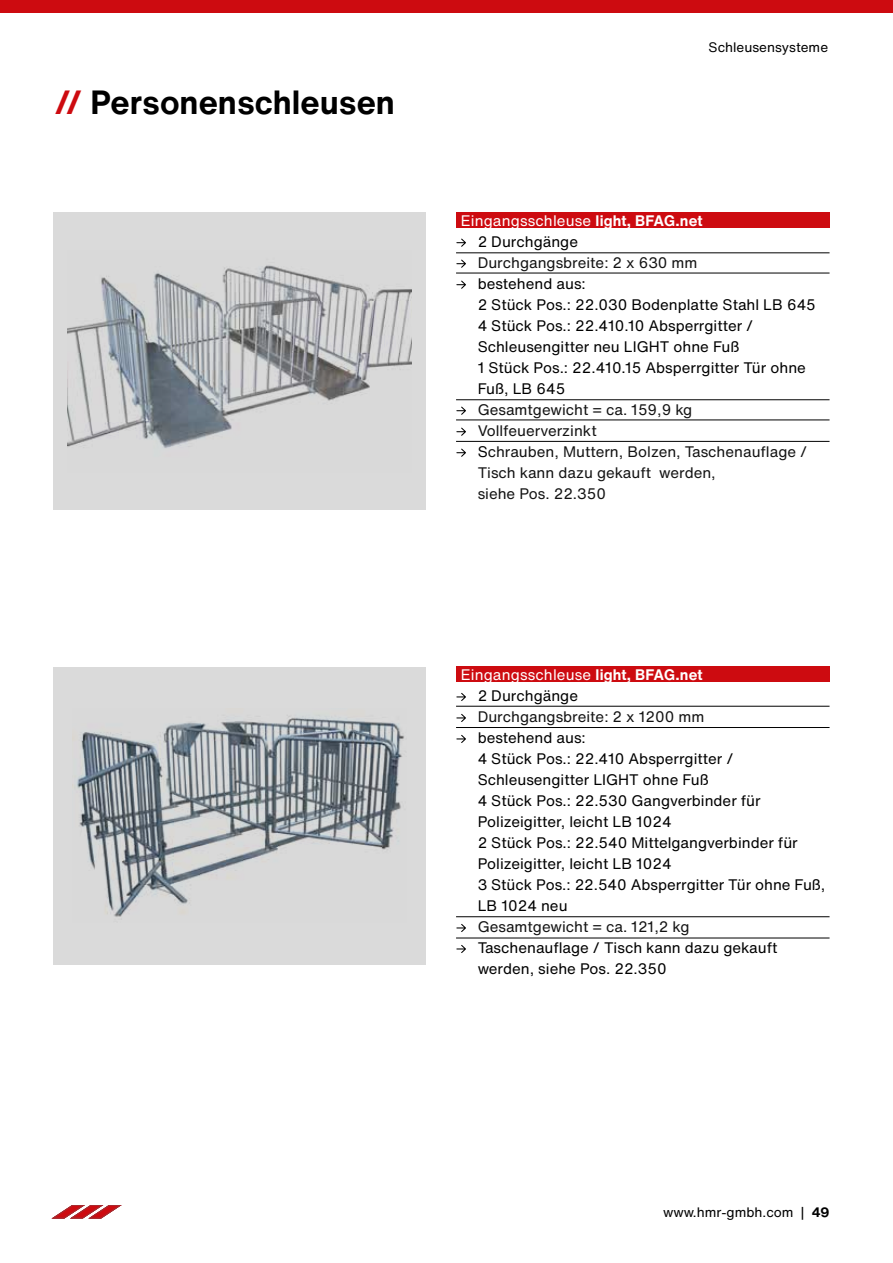
<style>
.page{position:relative;width:893px;height:1263px;background:#fff}
.page>*{position:absolute;margin:0;border:0;box-sizing:border-box;transform-origin:0 0}
.t1{font:700 33px "Helvetica Now Text";color:#000}
.t2{font:15px/21px "Helvetica Now Text";color:#000}
.t3{font:15px/21px "Helvetica Now Text";color:#131313}
.t4{font:15px/21px "Helvetica Now Text";letter-spacing:.01em;color:#fff}
.t5{font:13.5px "Helvetica Now Text";color:#000}
.s1{color:#cd0b10}
.s2{font-weight:700}
.s3{color:#000}
</style>
<div class="page">
<div style="left:0;top:0;width:893px;height:13px;background:#cd0b10"></div>
<div style="left:53px;top:213px;width:373px;height:297px;background:#dadada"></div>
<div style="left:456px;top:213px;width:373px;height:15px;background:#cd0b10"></div>
<svg style="left:456px;top:239px;width:10px;height:8px"></svg>
<svg style="left:456px;top:260px;width:10px;height:8px"></svg>
<svg style="left:456px;top:281px;width:10px;height:8px"></svg>
<svg style="left:456px;top:407px;width:10px;height:8px"></svg>
<svg style="left:456px;top:428px;width:10px;height:8px"></svg>
<svg style="left:456px;top:449px;width:10px;height:8px"></svg>
<hr style="left:456px;top:441px;width:373px;height:1px;background:#000">
<hr style="left:456px;top:399px;width:373px;height:1px;background:#000">
<hr style="left:456px;top:420px;width:373px;height:1px;background:#000">
<div style="left:53px;top:667px;width:373px;height:297px;background:#dadada"></div>
<img style="left:67px;top:265px;width:344px;height:183px">
<img style="left:72px;top:715px;width:332px;height:202px">
<hr style="left:456px;top:253px;width:373px;height:1px;background:#000">
<div style="left:456px;top:667px;width:373px;height:15px;background:#cd0b10"></div>
<svg style="left:456px;top:693px;width:10px;height:8px"></svg>
<svg style="left:456px;top:714px;width:10px;height:8px"></svg>
<svg style="left:456px;top:735px;width:10px;height:8px"></svg>
<svg style="left:456px;top:924px;width:10px;height:8px"></svg>
<svg style="left:456px;top:945px;width:10px;height:8px"></svg>
<hr style="left:456px;top:938px;width:373px;height:1px;background:#000">
<hr style="left:456px;top:706px;width:373px;height:1px;background:#000">
<hr style="left:456px;top:273px;width:373px;height:1px;background:#000">
<hr style="left:456px;top:916px;width:373px;height:1px;background:#000">
<hr style="left:456px;top:727px;width:373px;height:1px;background:#000">
<svg style="left:53px;top:1205px;width:67px;height:13px"></svg>
<h1 class="t1" style="left:55px;top:77px;width:342px"><span class="s1">//</span> Personenschleusen</h1>
<p class="t5" style="left:709px;top:37px;width:121px">Schleusensysteme</p>
<p class="t4" style="left:478px;top:209px;width:226px;text-indent:-17px">Eingangsschleuse <span class="s2">light, BFAG.net<br></span><span class="s3">2 Durchgänge</span></p>
<p class="t3" style="left:478px;top:251px;width:221px">Durchgangsbreite: 2 x 630 mm</p>
<p class="t2" style="left:478px;top:272px;width:340px">bestehend aus:<br>2 Stück Pos.: 22.030 Bodenplatte Stahl LB 645<br>4 Stück Pos.: 22.410.10 Absperrgitter /<br>Schleusengitter neu LIGHT ohne Fuß<br>1 Stück Pos.: 22.410.15 Absperrgitter Tür ohne<br>Fuß, LB 645</p>
<p class="t3" style="left:478px;top:398px;width:331px">Gesamtgewicht = ca. 159,9 kg<br>Vollfeuerverzinkt<br><span class="s3">S</span>chrauben, Muttern, Bolzen, Taschenauflage /<br>Tisch kann dazu gekauft werden,<br>siehe Pos. 22.350</p>
<p class="t4" style="left:478px;top:664px;width:226px;text-indent:-17px">Eingangsschleuse <span class="s2">light, BFAG.net<br></span><span class="s3">2 Durchgänge</span></p>
<p class="t3" style="left:478px;top:706px;width:228px">Durchgangsbreite: 2 x 1200 mm</p>
<p class="t2" style="left:478px;top:727px;width:349px">bestehend aus:<br>4 Stück Pos.: 22.410 Absperrgitter /<br>Schleusengitter LIGHT ohne Fuß<br>4 Stück Pos.: 22.530 Gangverbinder für<br>Polizeigitter, leicht LB 1024<br>2 Stück Pos.: 22.540 Mittelgangverbinder für<br>Polizeigitter, leicht LB 1024<br>3 Stück Pos.: 22.540 Absperrgitter Tür ohne Fuß,<br>LB 1024 neu</p>
<p class="t3" style="left:478px;top:916px;width:213px">Gesamtgewicht = ca. 121,2 kg</p>
<p class="t2" style="left:478px;top:937px;width:301px">Taschenauflage / Tisch kann dazu gekauft werden, siehe Pos. 22.350</p>
<p class="t5" style="left:663px;top:1202px;width:168px">www.hmr-gmbh.com | <span class="s2">49</span></p>
</div>
